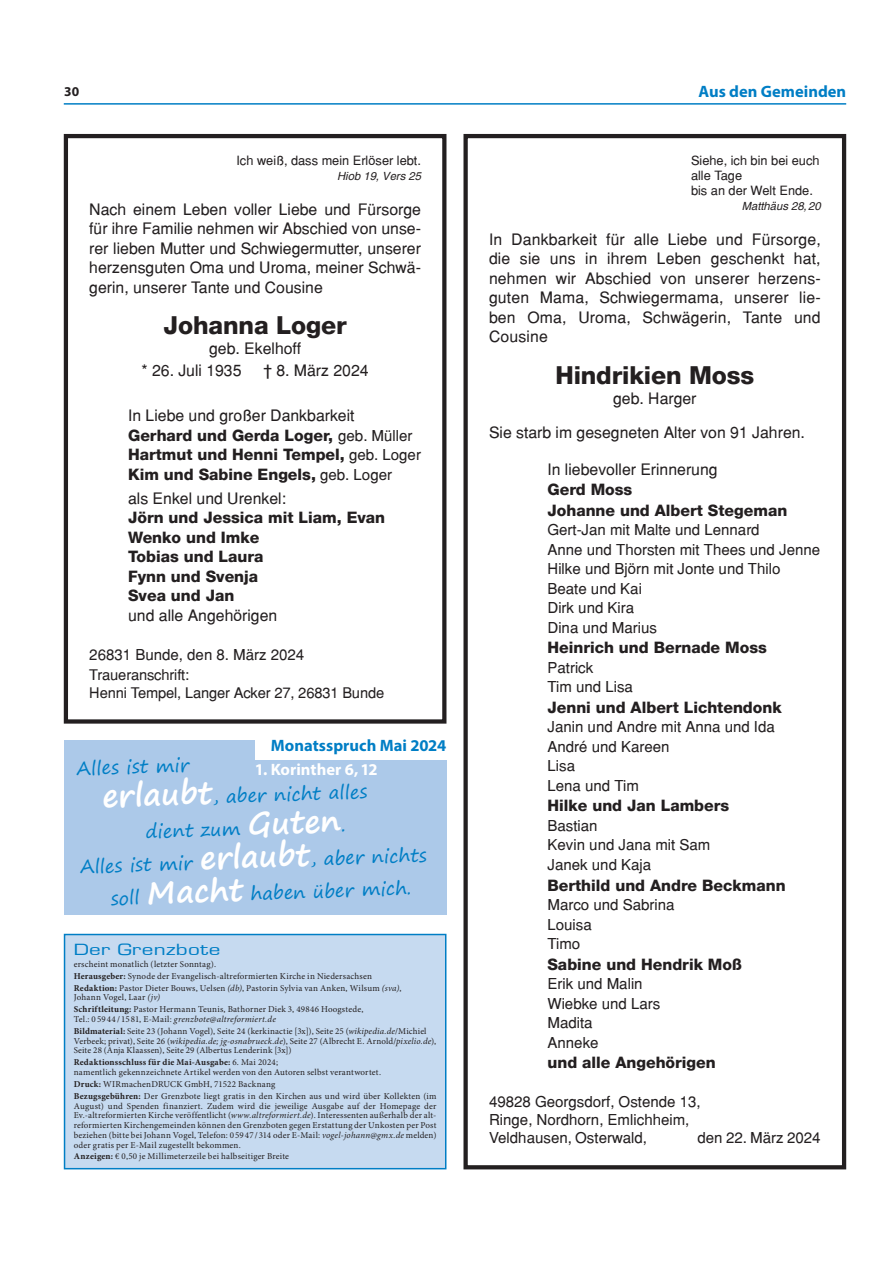
<style>
.page{position:relative;width:893px;height:1263px;background:#fff}
.page>*{position:absolute;margin:0;border:0;box-sizing:border-box;transform-origin:0 0}
.t1{font:800 24.75px "Helvetica 85";letter-spacing:-.005em;color:#231f20}
.t2{font:18.45px "Segoe Print";color:#007ec5}
.t3{font:700 16.5px "Myriad Pro";color:#007ec5}
.t4{font:700 16.5px "Myriad Pro";color:#fff}
.t5{font:15.75px/19.5px "Helvetica";color:#231f20;text-align:justify}
.t6{font:800 15.75px/19.5px "Helvetica 85";color:#231f20}
.t7{font:15px/19.5px "Helvetica";color:#231f20}
.t8{font:15px "Eurostile";letter-spacing:.01em;color:#007ec5;scale:1.39 1}
.t9{font:14.7px/18px "Helvetica";letter-spacing:-.01em;color:#231f20}
.t10{font:700 13.5px "Myriad Pro";color:#231f20}
.t11{font:12.75px/15px "Helvetica";color:#231f20}
.t12{font:italic 11.25px "Helvetica";color:#231f20}
.t13{font:9px/9.8px "Minion Pro";letter-spacing:.02em;color:#231f20}
.s1{font-family:"Helvetica";font-weight:400;font-size:15px}
.s2{font-weight:700;font-size:30.75px;color:#fff}
.s3{font-weight:700}
.s4{font-style:italic}
</style>
<div class="page">
<hr style="left:64px;top:103px;width:782px;height:2px;background:#007ec5">
<div style="left:65px;top:934px;width:381px;height:235px;background:#c6daf0"></div>
<div style="left:64px;top:934px;width:382px;height:235px;border:2px solid #007ec5"></div>
<div style="left:463px;top:134px;width:383px;height:1035px;border:4px solid #231f20"></div>
<div style="left:64px;top:134px;width:382px;height:590px;border:4px solid #231f20"></div>
<div style="left:64px;top:740px;width:382px;height:175px;background:#acc9e9"></div>
<div style="left:255px;top:738px;width:196px;height:22px;background:#fff"></div>
<h3 class="t10" style="left:64px;top:82px;width:16px">30</h3>
<h3 class="t3" style="left:699px;top:81px;width:149px">Aus den Gemeinden</h3>
<h3 class="t11" style="left:236px;top:153px;width:186px">Ich weiß, dass mein Erlöser lebt.</h3>
<p class="t12" style="left:337px;top:170px;width:85px">Hiob 19, Vers 25</p>
<h3 class="t5" style="left:89px;top:199px;width:333px">Nach einem Leben voller Liebe und Fürsorge für ihre Familie nehmen wir Abschied von unse&shy;rer lieben Mutter und Schwiegermutter, unserer herzensguten Oma und Uroma, meiner Schwä&shy;gerin, unserer Tante und Cousine</h3>
<h1 class="t1" style="left:164px;top:310px;width:184px">Johanna Loger</h1>
<h3 class="t5" style="left:142px;top:337px;width:161px;line-height:22.2px;text-indent:68px">geb. Ekelhoff * 26. Juli 1935</h3>
<h3 class="t5" style="left:263px;top:361px;width:107px">† 8. März 2024</h3>
<h3 class="t5" style="left:128px;top:406px;width:228px">In Liebe und großer Dankbarkeit</h3>
<h3 class="t6" style="left:128px;top:425px;width:294px">Gerhard und Gerda Loger, <span class="s1">geb. Müller<br></span>Hartmut und Henni Tempel, <span class="s1">geb. Loger<br></span>Kim und Sabine Engels, <span class="s1">geb. Loger</span></h3>
<h3 class="t5" style="left:128px;top:488px;width:159px">als Enkel und Urenkel:</h3>
<h3 class="t6" style="left:128px;top:508px;width:259px">Jörn und Jessica mit Liam, Evan<br>Wenko und Imke<br>Tobias und Laura<br>Fynn und Svenja<br>Svea und Jan</h3>
<h3 class="t5" style="left:128px;top:605px;width:151px">und alle Angehörigen</h3>
<h3 class="t7" style="left:89px;top:645px;width:216px">26831 Bunde, den 8. März 2024</h3>
<h3 class="t9" style="left:89px;top:666px;width:296px">Traueranschrift:<br>Henni Tempel, Langer Acker 27, 26831 Bunde</h3>
<h3 class="t3" style="left:271px;top:735px;width:177px">Monatsspruch Mai 2024</h3>
<h2 class="t2" style="left:76px;top:752px;width:114px;rotate:-2deg">Alles ist mir</h2>
<h3 class="t4" style="left:255px;top:759px;width:125px">1. Korinther 6,12</h3>
<h2 class="t2" style="left:102px;top:784px;width:266px;rotate:-2deg"><span class="s2">erlaubt</span>, aber nicht alles</h2>
<h2 class="t2" style="left:145px;top:815px;width:202px;rotate:-2deg">dient zum <span class="s2">Guten</span>.</h2>
<h2 class="t2" style="left:80px;top:850px;width:348px;rotate:-2deg">Alles ist mir <span class="s2">erlaubt</span>, aber nichts</h2>
<h2 class="t2" style="left:110px;top:882px;width:302px;rotate:-2deg">soll <span class="s2">Macht</span> haben über mich.</h2>
<h3 class="t8" style="left:74px;top:940px;width:107px">Der Grenzbote</h3>
<p class="t13" style="left:74px;top:958px;width:329px;line-height:11.9px">erscheint monatlich (letzter Sonntag).<br><span class="s3">Herausgeber:</span> Synode der Evangelisch-altreformierten Kirche in Niedersachsen<br><span class="s3">Redaktion:</span> Pastor Dieter Bouws, Uelsen <span class="s4">(db)</span>, Pastorin Sylvia van Anken, Wilsum <span class="s4">(sva)</span>,</p>
<p class="t13" style="left:74px;top:992px;width:291px;line-height:11.9px">Johann Vogel, Laar <span class="s4">(jv)<br></span><span class="s3">Schriftleitung:</span> Pastor Hermann Teunis, Bathorner Diek 3, 49846 Hoogstede,</p>
<p class="t13" style="left:74px;top:1013px;width:354px;line-height:11.9px">Tel.: 05944/1581, E-Mail: <span class="s4">grenzbote@altreformiert.de<br></span><span class="s3">Bildmaterial:</span> Seite 23 (Johann Vogel), Seite 24 (kerkinactie [3x]), Seite 25 (<span class="s4">wikipedia.de</span>/Michiel</p>
<p class="t13" style="left:74px;top:1036px;width:364px">Verbeek; privat), Seite 26 (<span class="s4">wikipedia.de; jg-osnabrueck.de</span>), Seite 27 (Albrecht E. Arnold/<span class="s4">pixelio.de</span>),<br>Seite 28 (Anja Klaassen), Seite 29 (Albertus Lenderink [3x])</p>
<p class="t13" style="left:74px;top:1057px;width:309px"><span class="s3">Redaktionsschluss für die Mai-Ausgabe:</span> 6. Mai 2024;<br>namentlich gekennzeichnete Artikel werden von den Autoren selbst verantwortet.</p>
<p class="t13" style="left:74px;top:1078px;width:364px;line-height:11.9px"><span class="s3">Druck:</span> WIRmachenDRUCK GmbH, 71522 Backnang<br><span class="s3">Bezugsgebühren:</span> Der Grenzbote liegt gratis in den Kirchen aus und wird über Kollekten (im</p>
<p class="t13" style="left:74px;top:1101px;width:364px;text-align:justify">August) und Spenden finanziert. Zudem wird die jeweilige Ausgabe auf der Homepage der Ev.-altreformierten Kirche veröffentlicht (<span class="s4">www.altreformiert.de</span>). Interessenten außerhalb der alt&shy;reformierten Kirchengemeinden können den Grenzboten gegen Erstattung der Unkosten per Post beziehen (bitte bei Johann Vogel, Telefon: 05947/314 oder E-Mail: <span class="s4">vogel-johann@gmx.de</span> melden) oder gratis per E-Mail zugestellt bekommen.</p>
<p class="t13" style="left:74px;top:1152px;width:217px"><span class="s3">Anzeigen:</span> € 0,50 je Millimeterzeile bei halbseitiger Breite</p>
<h3 class="t11" style="left:691px;top:153px;width:130px">Siehe, ich bin bei euch alle Tage<br>bis an der Welt Ende.</h3>
<p class="t12" style="left:742px;top:200px;width:80px">Matthäus 28,20</p>
<h3 class="t5" style="left:489px;top:229px;width:333px">In Dankbarkeit für alle Liebe und Fürsorge, die sie uns in ihrem Leben geschenkt hat, nehmen wir Abschied von unserer herzens&shy;guten Mama, Schwiegermama, unserer lie&shy;ben Oma, Uroma, Schwägerin, Tante und Cousine</h3>
<h1 class="t1" style="left:555px;top:360px;width:200px">Hindrikien Moss</h1>
<h3 class="t5" style="left:489px;top:381px;width:317px;line-height:34.3px;text-indent:124px">geb. Harger<br>Sie starb im gesegneten Alter von 91 Jahren.</h3>
<h3 class="t5" style="left:547px;top:459px;width:172px">In liebevoller Erinnerung</h3>
<h3 class="t6" style="left:547px;top:479px;width:241px;line-height:20.5px">Gerd Moss<br>Johanne und Albert Stegeman</h3>
<h3 class="t7" style="left:547px;top:520px;width:274px">Gert-Jan mit Malte und Lennard<br>Anne und Thorsten mit Thees und Jenne<br>Hilke und Björn mit Jonte und Thilo<br>Beate und Kai<br>Dirk und Kira<br>Dina und Marius</h3>
<h3 class="t6" style="left:547px;top:638px;width:221px">Heinrich und Bernade Moss</h3>
<h3 class="t7" style="left:547px;top:657px;width:87px">Patrick<br>Tim und Lisa</h3>
<h3 class="t6" style="left:547px;top:697px;width:236px">Jenni und Albert Lichtendonk</h3>
<h3 class="t7" style="left:547px;top:717px;width:229px">Janin und Andre mit Anna und Ida<br>André und Kareen<br>Lisa<br>Lena und Tim</h3>
<h3 class="t6" style="left:547px;top:796px;width:183px">Hilke und Jan Lambers</h3>
<h3 class="t7" style="left:547px;top:816px;width:165px">Bastian<br>Kevin und Jana mit Sam<br>Janek und Kaja</h3>
<h3 class="t6" style="left:547px;top:875px;width:240px">Berthild und Andre Beckmann</h3>
<h3 class="t7" style="left:547px;top:895px;width:129px">Marco und Sabrina<br>Louisa<br>Timo</h3>
<h3 class="t6" style="left:547px;top:954px;width:196px">Sabine und Hendrik Moß</h3>
<h3 class="t7" style="left:547px;top:974px;width:114px">Erik und Malin<br>Wiebke und Lars<br>Madita<br>Anneke</h3>
<h3 class="t6" style="left:547px;top:1053px;width:170px">und alle Angehörigen</h3>
<h3 class="t7" style="left:489px;top:1093px;width:213px;line-height:18px">49828 Georgsdorf, Ostende 13,<br>Ringe, Nordhorn, Emlichheim,<br>Veldhausen, Osterwald,</h3>
<h3 class="t7" style="left:697px;top:1128px;width:125px">den 22. März 2024</h3>
</div>
